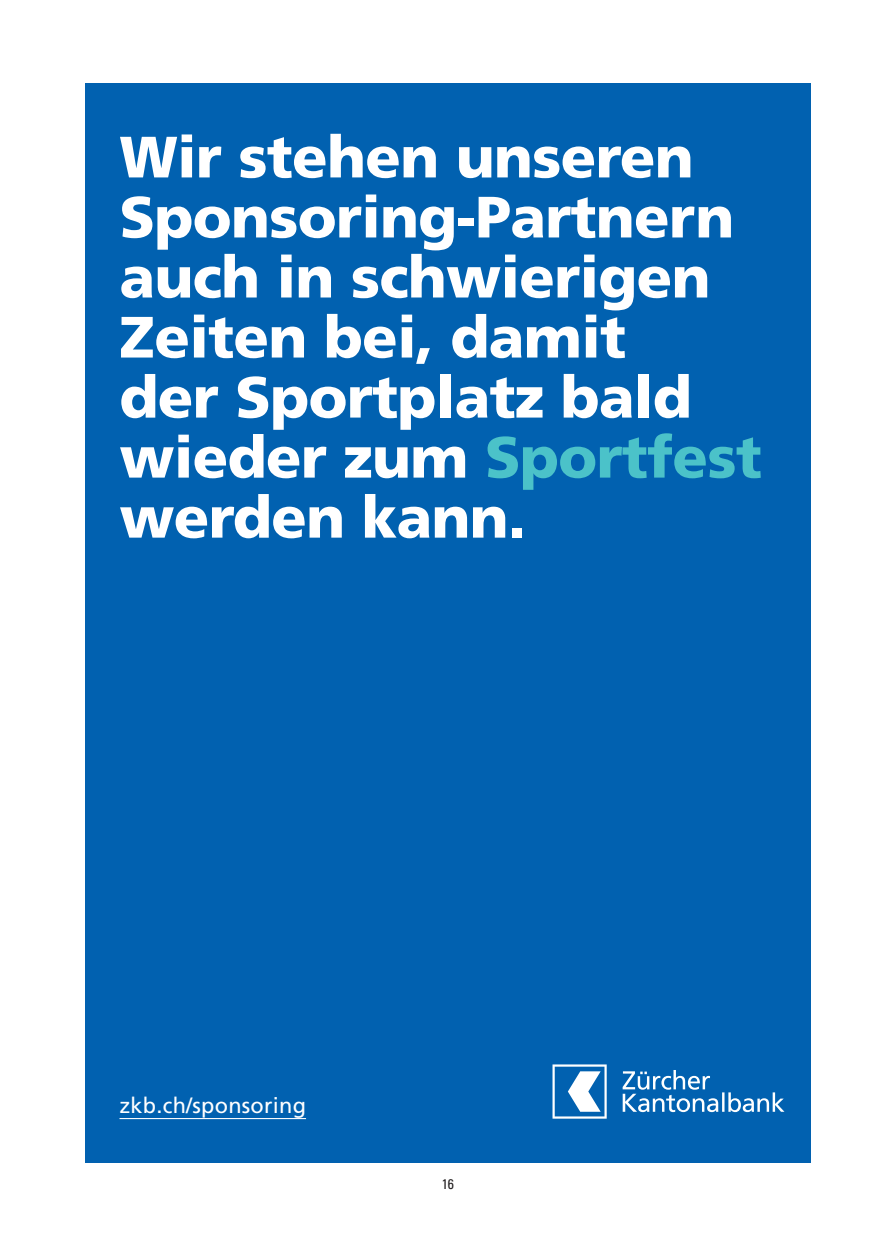
<style>
.page{position:relative;width:896px;height:1248px;background:#fff}
.page>*{position:absolute;margin:0;border:0;box-sizing:border-box;transform-origin:0 0}
.t1{font:900 58.2px/60px "Frutigerfor ZKB";letter-spacing:-.01em;color:#fff}
.t2{font:21.8px "Frutigerfor ZKB";letter-spacing:.01em;color:#fff}
.t3{font:condensed 14px "Univers LT";color:#231f20}
.s1{color:#4bc2c9}
</style>
<div class="page">
<div style="left:85px;top:83px;width:726px;height:1079px;background:#0161b0"></div>
<hr style="left:119px;top:1117px;width:187px;height:1px;background:#fff">
<svg style="left:552px;top:1064px;width:232px;height:54px"></svg>
<p class="t1" style="left:119px;top:132px;width:644px">Wir stehen unseren<br>Sponsoring-Partnern auch in schwierigen<br>Zeiten bei, damit<br>der Sportplatz bald wieder zum <span class="s1">Sportfest </span>werden kann.</p>
<p class="t2" style="left:119px;top:1092px;width:188px">zkb.ch/sponsoring</p>
<p class="t3" style="left:442px;top:1178px;width:14px">16</p>
</div>
